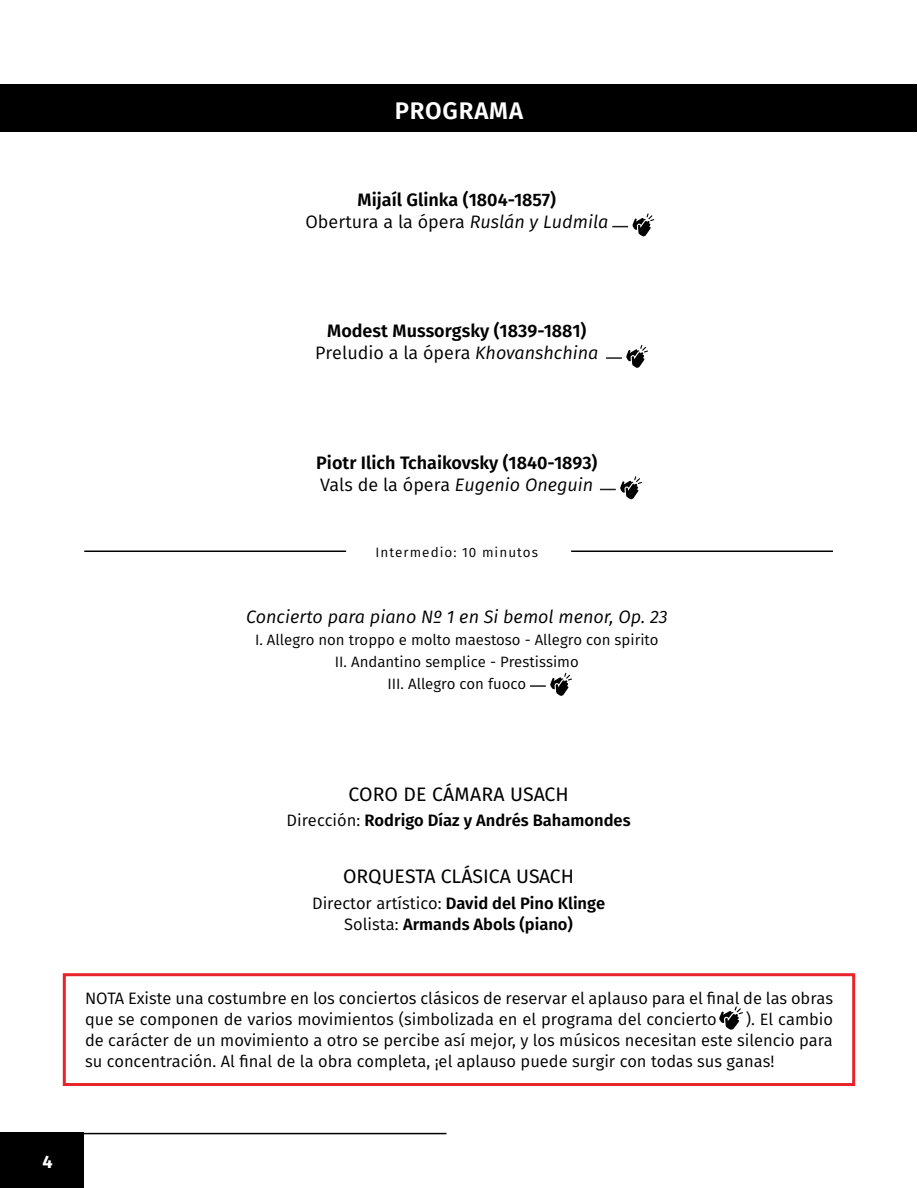
<style>
.page{position:relative;width:918px;height:1188px;background:#fff}
.page>*{position:absolute;margin:0;border:0;box-sizing:border-box;transform-origin:0 0}
.t1{font:600 24px "Fira Sans";letter-spacing:.035em;color:#fff}
.t2{font:19.5px "Fira Sans";color:#000}
.t3{font:600 18px/21.9px "Fira Sans";color:#000;text-align:center}
.t4{font:italic 18px "Fira Sans";color:#000}
.t5{font:700 18px "Fira Sans";color:#fff}
.t6{font:16.5px/21px "Fira Sans";color:#000}
.t7{font:600 16.5px/21px "Fira Sans";color:#000;text-align:center}
.t8{font:15px/21.9px "Fira Sans";color:#000;text-align:center}
.t9{font:13.5px "Fira Sans";letter-spacing:.075em;color:#000}
.s1{font-weight:400}
.s2{font-weight:400;font-style:italic}
</style>
<div class="page">
<div style="left:0;top:1133px;width:84px;height:55px;background:#000"></div>
<svg style="left:0;top:1132px;width:447px;height:3px"></svg>
<div style="left:0;top:84px;width:917px;height:48px;background:#000"></div>
<svg style="left:719px;top:1006px;width:24px;height:24px"></svg>
<div style="left:63px;top:973px;width:792px;height:113px;border:3px solid #e62429"></div>
<svg style="left:530px;top:673px;width:42px;height:23px"></svg>
<svg style="left:600px;top:476px;width:42px;height:23px"></svg>
<svg style="left:606px;top:345px;width:42px;height:23px"></svg>
<svg style="left:612px;top:213px;width:42px;height:23px"></svg>
<hr style="left:84px;top:551px;width:262px;height:1px;background:#000">
<hr style="left:571px;top:551px;width:262px;height:1px;background:#000">
<h1 class="t1" style="left:395px;top:91px;width:130px">PROGRAMA</h1>
<p class="t3" style="left:305px;top:187px;width:304px">Mijaíl Glinka (1804-1857)<br><span class="s1">Obertura a la ópera</span> <span class="s2">Ruslán y Ludmila</span></p>
<p class="t3" style="left:315px;top:319px;width:285px">Modest Mussorgsky (1839-1881)<br><span class="s1">Preludio a la ópera</span> <span class="s2">Khovanshchina</span></p>
<p class="t3" style="left:316px;top:451px;width:283px;text-align:left">Piotr Ilich Tchaikovsky (1840-1893)<br><span class="s1">Vals de la ópera</span> <span class="s2">Eugenio Oneguin</span></p>
<p class="t9" style="left:376px;top:542px;width:164px">Intermedio: 10 minutos</p>
<p class="t4" style="left:246px;top:603px;width:423px">Concierto para piano Nº 1 en Si bemol menor, Op. 23</p>
<p class="t8" style="left:255px;top:628px;width:405px">I. Allegro non troppo e molto maestoso - Allegro con spirito<br>II. Andantino semplice - Prestissimo<br>III. Allegro con fuoco</p>
<p class="t2" style="left:348px;top:779px;width:222px">CORO DE CÁMARA USACH</p>
<p class="t7" style="left:287px;top:809px;width:345px"><span class="s1">Dirección:</span> Rodrigo Díaz y Andrés Bahamondes</p>
<p class="t2" style="left:343px;top:862px;width:232px">ORQUESTA CLÁSICA USACH</p>
<p class="t7" style="left:312px;top:891px;width:295px"><span class="s1">Director artístico:</span> David del Pino Klinge<br><span class="s1">Solista:</span> Armands Abols (piano)</p>
<p class="t6" style="left:85px;top:987px;width:749px">NOTA Existe una costumbre en los conciertos clásicos de reservar el aplauso para el final de las obras que se componen de varios movimientos (simbolizada en el programa del concierto</p>
<p class="t6" style="left:85px;top:1008px;width:750px;text-align:justify;text-indent:661px">). El cambio de carácter de un movimiento a otro se percibe así mejor, y los músicos necesitan este silencio para su concentración. Al final de la obra completa, ¡el aplauso puede surgir con todas sus ganas!</p>
<p class="t5" style="left:43px;top:1146px;width:12px">4</p>
</div>
